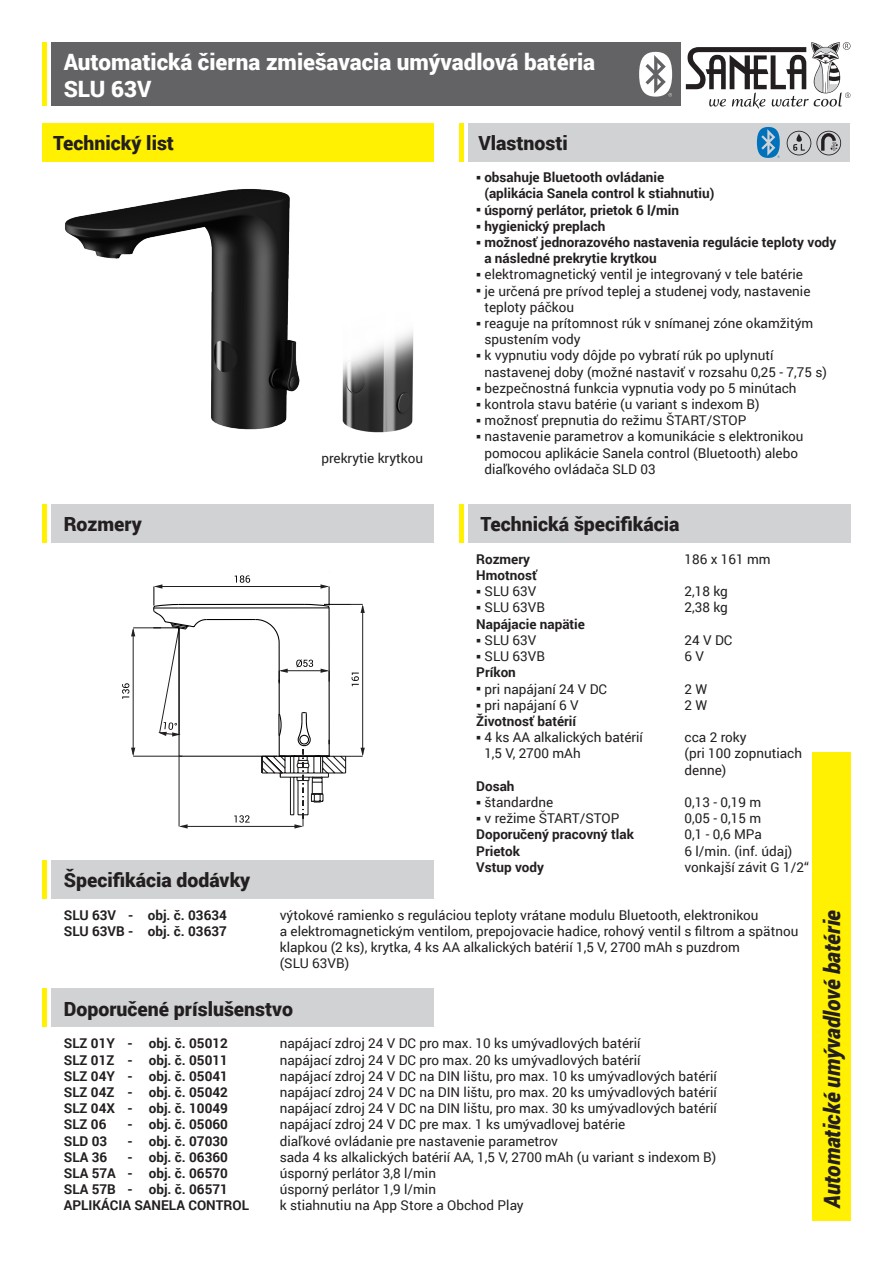
<style>
.page{position:relative;width:893px;height:1263px;background:#fff}
.page>*{position:absolute;margin:0;border:0;box-sizing:border-box;transform-origin:0 0}
.t1{font:900 22.5px "Roboto";color:#fff}
.t2{font:italic 900 22.5px "Roboto";letter-spacing:-.01em;color:#231f20;scale:.95 1}
.t3{font:900 19.5px "Roboto";color:#231f20}
.t4{font:13.5px/16.2px "Roboto";color:#231f20}
.t5{font:700 13.5px "Roboto";color:#231f20}
</style>
<div class="page">
<div style="left:51px;top:43px;width:629px;height:63px;background:#636366"></div>
<div style="left:468px;top:123px;width:381px;height:39px;background:#d1d2d4"></div>
<div style="left:51px;top:504px;width:383px;height:38px;background:#d1d2d4"></div>
<div style="left:812px;top:752px;width:38px;height:468px;background:#fff101"></div>
<hr style="left:43px;top:43px;width:4px;height:63px;background:#fff101">
<hr style="left:43px;top:504px;width:4px;height:38px;background:#fff101">
<div style="left:468px;top:504px;width:382px;height:38px;background:#d1d2d4"></div>
<hr style="left:459px;top:504px;width:4px;height:38px;background:#fff101">
<hr style="left:459px;top:123px;width:4px;height:39px;background:#fff101">
<div style="left:51px;top:860px;width:383px;height:38px;background:#d1d2d4"></div>
<hr style="left:43px;top:860px;width:4px;height:38px;background:#fff101">
<div style="left:51px;top:989px;width:383px;height:38px;background:#d1d2d4"></div>
<hr style="left:43px;top:989px;width:4px;height:38px;background:#fff101">
<svg style="left:122px;top:575px;width:243px;height:253px"></svg>
<img style="left:342px;top:331px;width:72px;height:102px">
<img style="left:65px;top:189px;width:235px;height:241px">
<svg style="left:686px;top:42px;width:164px;height:67px"></svg>
<svg style="left:787px;top:131px;width:54px;height:24px"></svg>
<div style="left:43px;top:123px;width:391px;height:39px;background:#fff101"></div>
<div style="left:639px;top:52px;width:33px;height:45px;background:#fff;border-radius:50%"></div>
<svg style="left:645px;top:55px;width:27px;height:42px"></svg>
<svg style="left:757px;top:127px;width:23px;height:31px"></svg>
<p class="t1" style="left:64px;top:46px;width:533px">Automatická čierna zmiešavacia umývadlová batéria</p>
<p class="t1" style="left:64px;top:73px;width:89px">SLU 63V</p>
<p class="t3" style="left:478px;top:129px;width:91px">Vlastnosti</p>
<p class="t3" style="left:53px;top:129px;width:122px">Technický list</p>
<p class="t3" style="left:64px;top:510px;width:80px">Rozmery</p>
<p class="t4" style="left:321px;top:449px;width:103px">prekrytie krytkou</p>
<p class="t5" style="left:476px;top:168px;width:190px">○ obsahuje Bluetooth ovládanie</p>
<p class="t5" style="left:484px;top:184px;width:232px">(aplikácia Sanela control k stiahnutiu)</p>
<p class="t5" style="left:476px;top:200px;width:204px">○ úsporný perlátor, prietok 6 l/min</p>
<p class="t5" style="left:476px;top:216px;width:131px">○ hygienický preplach</p>
<p class="t5" style="left:476px;top:233px;width:362px">○ možnosť jednorazového nastavenia regulácie teploty vody</p>
<p class="t5" style="left:484px;top:249px;width:174px">a následné prekrytie krytkou</p>
<p class="t4" style="left:476px;top:266px;width:328px">○ elektromagnetický ventil je integrovaný v tele batérie</p>
<p class="t4" style="left:476px;top:282px;width:336px">○ je určená pre prívod teplej a studenej vody, nastavenie</p>
<p class="t4" style="left:484px;top:298px;width:91px">teploty páčkou</p>
<p class="t4" style="left:484px;top:314px;width:330px;text-indent:-8px">○ reaguje na prítomnost rúk v snímanej zóne okamžitým spustením vody</p>
<p class="t4" style="left:484px;top:347px;width:344px;text-indent:-8px">○ k vypnutiu vody dôjde po vybratí rúk po uplynutí nastavenej doby (možné nastaviť v rozsahu 0,25 - 7,75 s)</p>
<p class="t4" style="left:476px;top:379px;width:322px">○ bezpečnostná funkcia vypnutia vody po 5 minútach</p>
<p class="t4" style="left:476px;top:395px;width:285px">○ kontrola stavu batérie (u variant s indexom B)</p>
<p class="t4" style="left:476px;top:412px;width:272px">○ možnosť prepnutia do režimu ŠTART/STOP</p>
<p class="t4" style="left:476px;top:428px;width:329px">○ nastavenie parametrov a komunikácie s elektronikou</p>
<p class="t4" style="left:484px;top:444px;width:315px">pomocou aplikácie Sanela control (Bluetooth) alebo</p>
<p class="t4" style="left:484px;top:460px;width:173px">diaľkového ovládača SLD 03</p>
<p class="t3" style="left:480px;top:510px;width:201px">Technická špecifikácia</p>
<p class="t5" style="left:476px;top:549px;width:55px">Rozmery</p>
<p class="t4" style="left:685px;top:550px;width:88px">186 x 161 mm</p>
<p class="t5" style="left:476px;top:566px;width:62px">Hmotnosť</p>
<p class="t4" style="left:476px;top:583px;width:62px">○ SLU 63V</p>
<p class="t4" style="left:685px;top:583px;width:45px">2,18 kg</p>
<p class="t4" style="left:476px;top:599px;width:70px">○ SLU 63VB</p>
<p class="t4" style="left:685px;top:599px;width:45px">2,38 kg</p>
<p class="t5" style="left:476px;top:614px;width:110px">Napájacie napätie</p>
<p class="t4" style="left:476px;top:631px;width:62px">○ SLU 63V</p>
<p class="t4" style="left:685px;top:631px;width:49px">24 V DC</p>
<p class="t4" style="left:476px;top:648px;width:70px">○ SLU 63VB</p>
<p class="t4" style="left:685px;top:648px;width:21px">6V</p>
<p class="t5" style="left:476px;top:663px;width:41px">Príkon</p>
<p class="t4" style="left:476px;top:680px;width:132px">○ pri napájaní 24 V DC</p>
<p class="t4" style="left:685px;top:680px;width:24px">2W</p>
<p class="t4" style="left:476px;top:696px;width:104px">○ pri napájaní 6 V</p>
<p class="t4" style="left:685px;top:696px;width:24px">2W</p>
<p class="t5" style="left:476px;top:711px;width:101px">Životnosť batérií</p>
<p class="t4" style="left:476px;top:729px;width:168px">○ 4 ks AA alkalických batérií</p>
<p class="t4" style="left:685px;top:729px;width:63px">cca 2 roky</p>
<p class="t4" style="left:484px;top:745px;width:98px">1,5 V, 2700 mAh</p>
<p class="t4" style="left:685px;top:745px;width:119px">(pri 100 zopnutiach</p>
<p class="t4" style="left:685px;top:761px;width:43px">denne)</p>
<p class="t5" style="left:476px;top:776px;width:40px">Dosah</p>
<p class="t4" style="left:476px;top:793px;width:78px">○ štandardne</p>
<p class="t4" style="left:685px;top:793px;width:78px">0,13 - 0,19 m</p>
<p class="t4" style="left:476px;top:810px;width:145px">○ v režime ŠTART/STOP</p>
<p class="t4" style="left:685px;top:810px;width:78px">0,05 - 0,15 m</p>
<p class="t5" style="left:476px;top:825px;width:159px">Doporučený pracovný tlak</p>
<p class="t4" style="left:685px;top:826px;width:79px">0,1 - 0,6 MPa</p>
<p class="t5" style="left:476px;top:841px;width:45px">Prietok</p>
<p class="t4" style="left:685px;top:842px;width:109px">6 l/min. (inf. údaj)</p>
<p class="t5" style="left:476px;top:857px;width:69px">Vstup vody</p>
<p class="t4" style="left:685px;top:858px;width:126px">vonkajší závit G 1/2“</p>
<p class="t3" style="left:64px;top:866px;width:188px">Špecifikácia dodávky</p>
<p class="t5" style="left:64px;top:905px;width:165px">SLU 63V - obj. č. 03634</p>
<p class="t4" style="left:280px;top:906px;width:480px">výtokové ramienko s reguláciou teploty vrátane modulu Bluetooth, elektronikou</p>
<p class="t5" style="left:64px;top:921px;width:165px">SLU 63VB - obj. č. 03637</p>
<p class="t4" style="left:280px;top:922px;width:520px">a elektromagnetickým ventilom, prepojovacie hadice, rohový ventil s filtrom a spätnou klapkou (2 ks), krytka, 4 ks AA alkalických batérií 1,5 V, 2700 mAh s puzdrom</p>
<p class="t4" style="left:280px;top:955px;width:71px">(SLU 63VB)</p>
<p class="t3" style="left:64px;top:995px;width:231px">Doporučené príslušenstvo</p>
<p class="t5" style="left:64px;top:1034px;width:166px">SLZ 01Y - obj. č. 05012</p>
<p class="t4" style="left:280px;top:1035px;width:362px">napájací zdroj 24 V DC pro max. 10 ks umývadlových batérií</p>
<p class="t5" style="left:64px;top:1050px;width:166px">SLZ 01Z - obj. č. 05011</p>
<p class="t4" style="left:280px;top:1051px;width:362px">napájací zdroj 24 V DC pro max. 20 ks umývadlových batérií</p>
<p class="t5" style="left:64px;top:1066px;width:166px">SLZ 04Y - obj. č. 05041</p>
<p class="t4" style="left:280px;top:1067px;width:439px">napájací zdroj 24 V DC na DIN lištu, pro max. 10 ks umývadlových batérií</p>
<p class="t5" style="left:64px;top:1083px;width:166px">SLZ 04Z - obj. č. 05042</p>
<p class="t4" style="left:280px;top:1083px;width:439px">napájací zdroj 24 V DC na DIN lištu, pro max. 20 ks umývadlových batérií</p>
<p class="t5" style="left:64px;top:1099px;width:166px">SLZ 04X - obj. č. 10049</p>
<p class="t4" style="left:280px;top:1100px;width:439px">napájací zdroj 24 V DC na DIN lištu, pro max. 30 ks umývadlových batérií</p>
<p class="t5" style="left:64px;top:1115px;width:44px">SLZ 06</p>
<p class="t5" style="left:128px;top:1115px;width:102px">- obj. č. 05060</p>
<p class="t4" style="left:280px;top:1116px;width:347px">napájací zdroj 24 V DC pre max. 1 ks umývadlovej batérie</p>
<p class="t5" style="left:64px;top:1131px;width:45px">SLD 03</p>
<p class="t5" style="left:128px;top:1131px;width:102px">- obj. č. 07030</p>
<p class="t4" style="left:280px;top:1132px;width:280px">diaľkové ovládanie pre nastavenie parametrov</p>
<p class="t5" style="left:64px;top:1147px;width:45px">SLA 36</p>
<p class="t5" style="left:128px;top:1147px;width:102px">- obj. č. 06360</p>
<p class="t4" style="left:280px;top:1148px;width:438px">sada 4 ks alkalických batérií AA, 1,5 V, 2700 mAh (u variant s indexom B)</p>
<p class="t5" style="left:64px;top:1164px;width:166px">SLA 57A - obj. č. 06570</p>
<p class="t4" style="left:280px;top:1164px;width:158px">úsporný perlátor 3,8 l/min</p>
<p class="t5" style="left:64px;top:1180px;width:166px">SLA 57B - obj. č. 06571</p>
<p class="t4" style="left:280px;top:1181px;width:158px">úsporný perlátor 1,9 l/min</p>
<p class="t5" style="left:64px;top:1195px;width:187px">APLIKÁCIA SANELA CONTROL</p>
<p class="t4" style="left:280px;top:1196px;width:245px">k stiahnutiu na App Store a Obchod Play</p>
<p class="t2" style="left:816px;top:1208px;width:315px;rotate:-90deg">Automatické umývadlové batérie</p>
</div>
